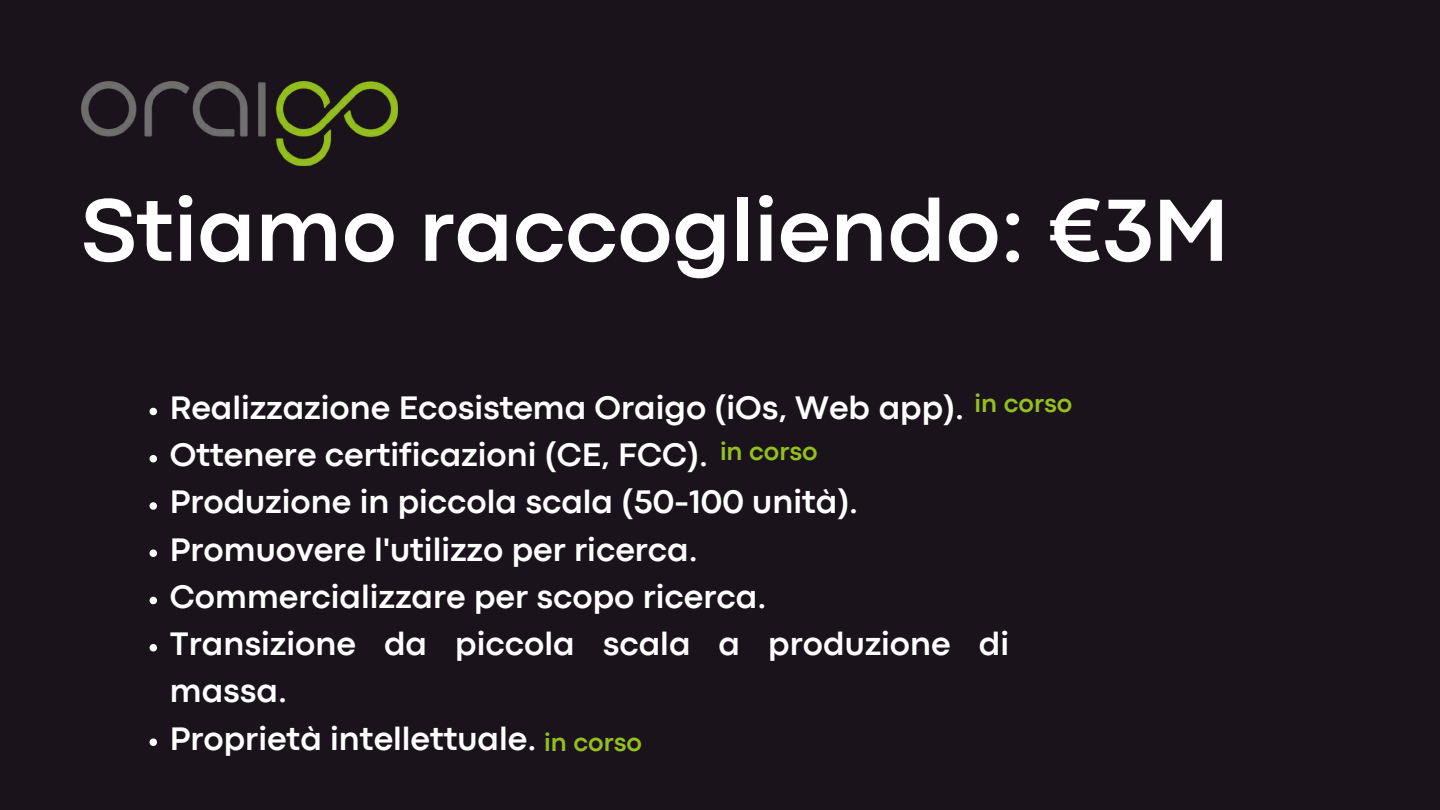
<style>
.page{position:relative;width:1440px;height:810px;background:#1b131b}
.page>*{position:absolute;margin:0;border:0;box-sizing:border-box;transform-origin:0 0}
.t1{font:700 92px "Codec Pro";color:#fff}
.t2{font:700 34px/47.2px "Codec Pro";color:#fff}
.t3{font:700 26px "Codec Pro";color:#93c01f}
</style>
<div class="page">
<img style="left:81px;top:81px;width:317px;height:85px">
<svg style="left:150px;top:408px;width:7px;height:7px"></svg>
<svg style="left:150px;top:455px;width:7px;height:7px"></svg>
<svg style="left:150px;top:502px;width:7px;height:8px"></svg>
<svg style="left:150px;top:549px;width:7px;height:8px"></svg>
<svg style="left:150px;top:597px;width:7px;height:7px"></svg>
<svg style="left:150px;top:644px;width:7px;height:7px"></svg>
<svg style="left:150px;top:738px;width:7px;height:8px"></svg>
<h1 class="t1" style="left:81px;top:198px;width:1150px">Stiamo raccogliendo: €3M</h1>
<p class="t3" style="left:975px;top:394px;width:99px">in corso</p>
<p class="t2" style="left:170px;top:387px;width:841px">Realizzazione Ecosistema Oraigo (iOs, Web app).<br>Ottenere certificazioni (CE, FCC).<br>Produzione in piccola scala (50-100 unità).<br>Promuovere l'utilizzo per ricerca.<br>Commercializzare per scopo ricerca.<br>Transizione da piccola scala a produzione di massa.<br>Proprietà intellettuale.</p>
<p class="t3" style="left:720px;top:442px;width:99px">in corso</p>
<p class="t3" style="left:544px;top:733px;width:99px">in corso</p>
</div>
